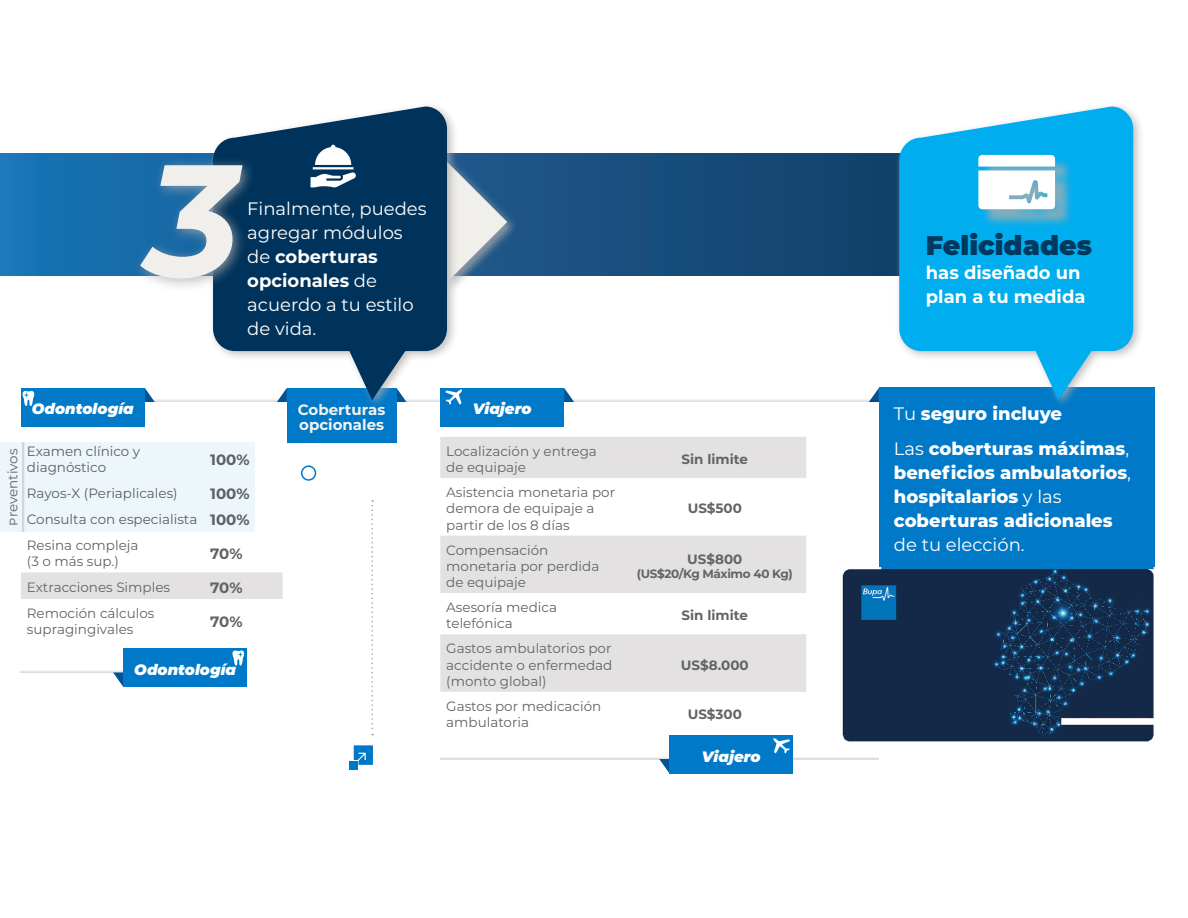
<style>
.page{position:relative;width:1188px;height:918px;background:#fff}
.page>*{position:absolute;margin:0;border:0;box-sizing:border-box;transform-origin:0 0}
.Pull_Text{font:italic 700 159px "Montserrat";color:#f1efeb}
.Body_Copy_miBupa{font:900 27px "Montserrat";color:#00395f}
.Body_Copy_miBupa-2{font:800 18px/24px "Montserrat";color:#fff}
.Body_Copy_miBupa-3{font:18px/24px "Montserrat";color:#fff}
.Body_Copy_miBupa-4{font:700 18px/24px "Montserrat";color:#fff}
.Pull_Text-2{font:italic 900 15px "Montserrat";color:#fff}
.Body_Copy_miBupa-5{font:700 15px "Montserrat";color:#636366}
.Body_Copy_miBupa-6{font:700 15px/15px "Montserrat";color:#f5f3f0}
.Body_Copy_miBupa-7{font:13.5px/16.2px "Montserrat";color:#636366}
.Body_Copy_miBupa-8{font:700 13.5px "Montserrat";color:#636366}
.Body_Copy_miBupa-9{font:700 12px "Montserrat";letter-spacing:-.03em;color:#636366}
.s1{font-weight:700}
.s2{font-weight:400}
</style>
<div class="page">
<div style="left:21px;top:572px;width:262px;height:27px;background:#e3e1e1"></div>
<svg style="left:0;top:153px;width:894px;height:123px;background:#175486"></svg>
<svg style="left:440px;top:437px;width:366px;height:255px;fill:#e3e1e1"></svg>
<div style="left:879px;top:388px;width:276px;height:179px;background:#0079c8"></div>
<div style="left:0;top:443px;width:255px;height:89px;background:#edf6fb"></div>
<svg style="left:21px;top:388px;width:134px;height:38px;background:#1583cc"></svg>
<svg style="left:113px;top:648px;width:134px;height:39px;background:#1583cb"></svg>
<svg style="left:440px;top:388px;width:134px;height:38px;background:#1282cb"></svg>
<svg style="left:659px;top:735px;width:134px;height:39px;background:#1483cb"></svg>
<div style="left:442px;top:158px;width:77px;height:137px;background:#aeadad;opacity:.75"></div>
<svg style="left:458px;top:160px;width:49px;height:124px;background:#8aa3b9"></svg>
<div style="left:208px;top:102px;width:250px;height:308px;background:#aeadad;opacity:.75"></div>
<svg style="left:213px;top:107px;width:234px;height:244px;background:#144368"></svg>
<svg style="left:277px;top:349px;width:130px;height:94px"></svg>
<div style="left:133px;top:157px;width:123px;height:136px;background:#aeadad;opacity:.75"></div>
<svg style="left:311px;top:145px;width:45px;height:42px"></svg>
<div style="left:301px;top:465px;width:15px;height:16px;border:2px solid #0079c8;border-radius:50%"></div>
<img style="left:842px;top:567px;width:312px;height:175px">
<div style="left:894px;top:102px;width:251px;height:308px;background:#aeadad;opacity:.75"></div>
<svg style="left:899px;top:107px;width:234px;height:244px;background:#14b4f0"></svg>
<svg style="left:1035px;top:349px;width:58px;height:51px"></svg>
<div style="left:981px;top:157px;width:93px;height:71px;background:#aeadad;opacity:.75"></div>
<svg style="left:978px;top:155px;width:77px;height:54px"></svg>
<svg style="left:371px;top:500px;width:2px;height:235px"></svg>
<div style="left:349px;top:761px;width:8px;height:9px;background:#0078c7"></div>
<svg style="left:354px;top:745px;width:19px;height:20px"></svg>
<div style="left:22px;top:443px;width:17px;height:89px;background:linear-gradient(to bottom,#ecf5fa,#ecf5fa)"></div>
<p class="Pull_Text" style="left:146px;top:105px;width:96px">3</p>
<p class="Body_Copy_miBupa-3" style="left:247px;top:196px;width:181px">Finalmente, puedes agregar módulos de <span class="s1">coberturas opcionales</span> de acuerdo a tu estilo de vida.</p>
<p class="Pull_Text-2" style="left:32px;top:398px;width:103px">Odontología</p>
<p class="Body_Copy_miBupa-7" style="left:4px;top:526px;width:79px;rotate:-90deg">Preventivos</p>
<p class="Body_Copy_miBupa-7" style="left:27px;top:443px;width:115px">Examen clínico y diagnóstico</p>
<p class="Body_Copy_miBupa-5" style="left:210px;top:449px;width:41px">100%</p>
<p class="Body_Copy_miBupa-7" style="left:27px;top:485px;width:152px">Rayos-X (Periaplicales)</p>
<p class="Body_Copy_miBupa-5" style="left:210px;top:483px;width:41px">100%</p>
<p class="Body_Copy_miBupa-7" style="left:27px;top:511px;width:172px">Consulta con especialista</p>
<p class="Body_Copy_miBupa-5" style="left:210px;top:509px;width:41px">100%</p>
<p class="Body_Copy_miBupa-7" style="left:27px;top:537px;width:113px">Resina compleja (3 o más sup.)</p>
<p class="Body_Copy_miBupa-5" style="left:210px;top:543px;width:34px">70%</p>
<p class="Body_Copy_miBupa-7" style="left:27px;top:579px;width:145px">Extracciones Simples</p>
<p class="Body_Copy_miBupa-5" style="left:210px;top:577px;width:34px">70%</p>
<p class="Body_Copy_miBupa-7" style="left:27px;top:605px;width:129px">Remoción cálculos supragingivales</p>
<p class="Body_Copy_miBupa-5" style="left:210px;top:611px;width:34px">70%</p>
<p class="Pull_Text-2" style="left:134px;top:658px;width:103px">Odontología</p>
<p class="Body_Copy_miBupa-6" style="left:298px;top:401px;width:89px">Coberturas opcionales</p>
<p class="Pull_Text-2" style="left:473px;top:398px;width:60px">Viajero</p>
<p class="Body_Copy_miBupa-7" style="left:446px;top:443px;width:152px">Localización y entrega de equipaje</p>
<p class="Body_Copy_miBupa-8" style="left:682px;top:450px;width:68px">Sin limite</p>
<p class="Body_Copy_miBupa-7" style="left:446px;top:484px;width:170px">Asistencia monetaria por demora de equipaje a partir de los 8 días</p>
<p class="Body_Copy_miBupa-8" style="left:688px;top:499px;width:56px">US$500</p>
<p class="Body_Copy_miBupa-7" style="left:446px;top:541px;width:155px">Compensación monetaria por perdida de equipaje</p>
<p class="Body_Copy_miBupa-8" style="left:687px;top:549px;width:57px">US$800</p>
<p class="Body_Copy_miBupa-9" style="left:637px;top:565px;width:157px">(US$20/Kg Máximo 40 Kg)</p>
<p class="Body_Copy_miBupa-7" style="left:446px;top:599px;width:112px">Asesoría medica telefónica</p>
<p class="Body_Copy_miBupa-8" style="left:682px;top:606px;width:68px">Sin limite</p>
<p class="Body_Copy_miBupa-7" style="left:446px;top:640px;width:168px;text-align:justify">Gastos ambulatorios por accidente o enfermedad (monto global)</p>
<p class="Body_Copy_miBupa-8" style="left:681px;top:655px;width:69px">US$8.000</p>
<p class="Body_Copy_miBupa-7" style="left:446px;top:698px;width:157px">Gastos por medicación ambulatoria</p>
<p class="Body_Copy_miBupa-8" style="left:688px;top:704px;width:56px">US$300</p>
<p class="Pull_Text-2" style="left:702px;top:745px;width:60px">Viajero</p>
<p class="Body_Copy_miBupa" style="left:926px;top:225px;width:168px">Felicidades</p>
<p class="Body_Copy_miBupa-4" style="left:926px;top:260px;width:161px">has diseñado un plan a tu medida</p>
<p class="Body_Copy_miBupa-2" style="left:894px;top:401px;width:170px"><span class="s2">Tu</span> seguro incluye</p>
<p class="Body_Copy_miBupa-2" style="left:894px;top:435px;width:239px"><span class="s2">Las</span> coberturas máximas<span class="s2">, </span>beneficios ambulatorios<span class="s2">, </span>hospitalarios <span class="s2">y las </span>coberturas adicionales <span class="s2">de tu elección.</span></p>
</div>
